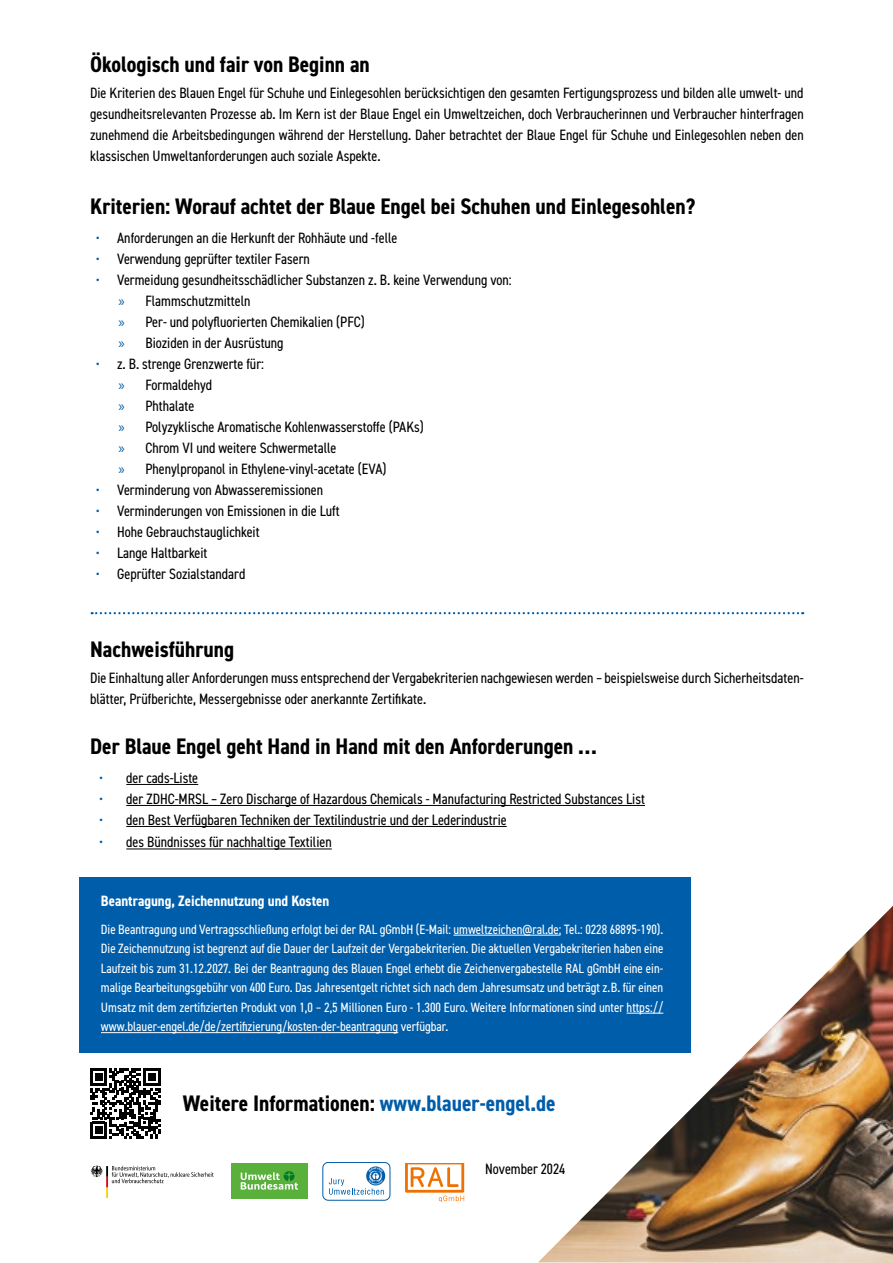
<style>
.page{position:relative;width:893px;height:1263px;background:#fff}
.page>*{position:absolute;margin:0;border:0;box-sizing:border-box;transform-origin:0 0}
.t1{font:700 condensed 22.5px "DIN2014";color:#000}
.t2{font:condensed 15px/21px "DIN2014";color:#000}
.t3{font:700 condensed 15px "DIN2014";color:#fff}
.t4{font:condensed 13.5px/19.5px "DIN2014";color:#fff;text-align:justify}
.s1{color:#005da9}
.s2{font-family:"Myriad Pro";font-stretch:normal;color:#005da9}
</style>
<div class="page">
<svg style="left:92px;top:612px;width:711px;height:2px"></svg>
<hr style="left:126px;top:784px;width:72px;height:1px;background:#000">
<hr style="left:126px;top:805px;width:519px;height:1px;background:#000">
<hr style="left:126px;top:826px;width:381px;height:1px;background:#000">
<hr style="left:126px;top:848px;width:206px;height:1px;background:#000">
<div style="left:80px;top:877px;width:611px;height:175px;background:#005da9"></div>
<hr style="left:453px;top:935px;width:106px;height:1px;background:#fff">
<hr style="left:101px;top:1032px;width:297px;height:1px;background:#fff">
<img style="left:538px;top:906px;width:355px;height:357px">
<svg style="left:90px;top:1068px;width:70px;height:70px"></svg>
<svg style="left:91px;top:1165px;width:123px;height:33px"></svg>
<div style="left:322px;top:1162px;width:68px;height:38px;border:1px solid #005da9;border-radius:6px"></div>
<svg style="left:329px;top:1166px;width:56px;height:29px"></svg>
<div style="left:231px;top:1163px;width:77px;height:36px;background:#59b13c"></div>
<svg style="left:241px;top:1171px;width:57px;height:19px"></svg>
<svg style="left:405px;top:1163px;width:59px;height:38px"></svg>
<h1 class="t1" style="left:90px;top:49px;width:281px">Ökologisch und fair von Beginn an</h1>
<p class="t2" style="left:90px;top:82px;width:715px;text-align:justify">Die Kriterien des Blauen Engel für Schuhe und Einlegesohlen berücksichtigen den gesamten Fertigungsprozess und bilden alle umwelt- und gesundheitsrelevanten Prozesse ab. Im Kern ist der Blaue Engel ein Umweltzeichen, doch Verbraucherinnen und Verbraucher hinterfragen zunehmend die Arbeitsbedingungen während der Herstellung. Daher betrachtet der Blaue Engel für Schuhe und Einlegesohlen neben den klassischen Umweltanforderungen auch soziale Aspekte.</p>
<h1 class="t1" style="left:90px;top:192px;width:607px">Kriterien: Worauf achtet der Blaue Engel bei Schuhen und Einlegesohlen?</h1>
<p class="t2" style="left:96px;top:227px;width:303px"><span class="s1">•</span> Anforderungen an die Herkunft der Rohhäute und -felle</p>
<p class="t2" style="left:96px;top:248px;width:215px"><span class="s1">•</span> Verwendung geprüfter textiler Fasern</p>
<p class="t2" style="left:118px;top:269px;width:395px;text-indent:-23px"><span class="s1">•</span> Vermeidung gesundheitsschädlicher Substanzen z. B. keine Verwendung von: <span class="s2">»</span> Flammschutzmitteln<br><span class="s2">»</span> Per- und polyfluorierten Chemikalien (PFC)<br><span class="s2">»</span> Bioziden in der Ausrüstung</p>
<p class="t2" style="left:118px;top:353px;width:307px;text-indent:-23px"><span class="s1">•</span> z. B. strenge Grenzwerte für:<br><span class="s2">»</span> Formaldehyd<br><span class="s2">»</span> Phthalate<br><span class="s2">»</span> Polyzyklische Aromatische Kohlenwasserstoffe (PAKs) <span class="s2">»</span> Chrom VI und weitere Schwermetalle<br><span class="s2">»</span> Phenylpropanol in Ethylene-vinyl-acetate (EVA)</p>
<p class="t2" style="left:96px;top:479px;width:229px"><span class="s1">•</span> Verminderung von Abwasseremissionen</p>
<p class="t2" style="left:96px;top:500px;width:245px"><span class="s1">•</span> Verminderungen von Emissionen in die Luft</p>
<p class="t2" style="left:96px;top:521px;width:165px"><span class="s1">•</span> Hohe Gebrauchstauglichkeit</p>
<p class="t2" style="left:96px;top:542px;width:113px"><span class="s1">•</span> Lange Haltbarkeit</p>
<p class="t2" style="left:96px;top:563px;width:151px"><span class="s1">•</span> Geprüfter Sozialstandard</p>
<h1 class="t1" style="left:90px;top:634px;width:146px">Nachweisführung</h1>
<p class="t2" style="left:90px;top:667px;width:715px">Die Einhaltung aller Anforderungen muss entsprechend der Vergabekriterien nachgewiesen werden – beispielsweise durch Sicherheitsdaten&shy;blätter, Prüfberichte, Messergebnisse oder anerkannte Zertifikate.</p>
<h1 class="t1" style="left:90px;top:732px;width:508px">Der Blaue Engel geht Hand in Hand mit den Anforderungen …</h1>
<p class="t2" style="left:99px;top:767px;width:100px"><span class="s1">•</span> der cads-Liste</p>
<p class="t2" style="left:99px;top:788px;width:547px"><span class="s1">•</span> der ZDHC-MRSL – Zero Discharge of Hazardous Chemicals - Manufacturing Restricted Substances List</p>
<p class="t2" style="left:99px;top:809px;width:409px"><span class="s1">•</span> den Best Verfügbaren Techniken der Textilindustrie und der Lederindustrie</p>
<p class="t2" style="left:99px;top:831px;width:234px"><span class="s1">•</span> des Bündnisses für nachhaltige Textilien</p>
<p class="t3" style="left:101px;top:891px;width:230px">Beantragung, Zeichennutzung und Kosten</p>
<p class="t4" style="left:101px;top:919px;width:564px">Die Beantragung und Vertragsschließung erfolgt bei der RAL gGmbH (E-Mail: umweltzeichen@ral.de; Tel.: 0228 68895-190).<br>Die Zeichennutzung ist begrenzt auf die Dauer der Laufzeit der Vergabekriterien. Die aktuellen Vergabekriterien haben eine Laufzeit bis zum 31.12.2027. Bei der Beantragung des Blauen Engel erhebt die Zeichenvergabestelle RAL gGmbH eine ein&shy;malige Bearbeitungsgebühr von 400 Euro. Das Jahresentgelt richtet sich nach dem Jahresumsatz und beträgt z. B. für einen Umsatz mit dem zertifizierten Produkt von 1,0 – 2,5 Millionen Euro - 1.300 Euro. Weitere Informationen sind unter https:// www.blauer-engel.de/de/zertifizierung/kosten-der-beantragung verfügbar.</p>
<h1 class="t1" style="left:183px;top:1088px;width:374px">Weitere Informationen: <span class="s1">www.blauer-engel.de</span></h1>
<p class="t2" style="left:485px;top:1157px;width:82px">November 2024</p>
</div>
